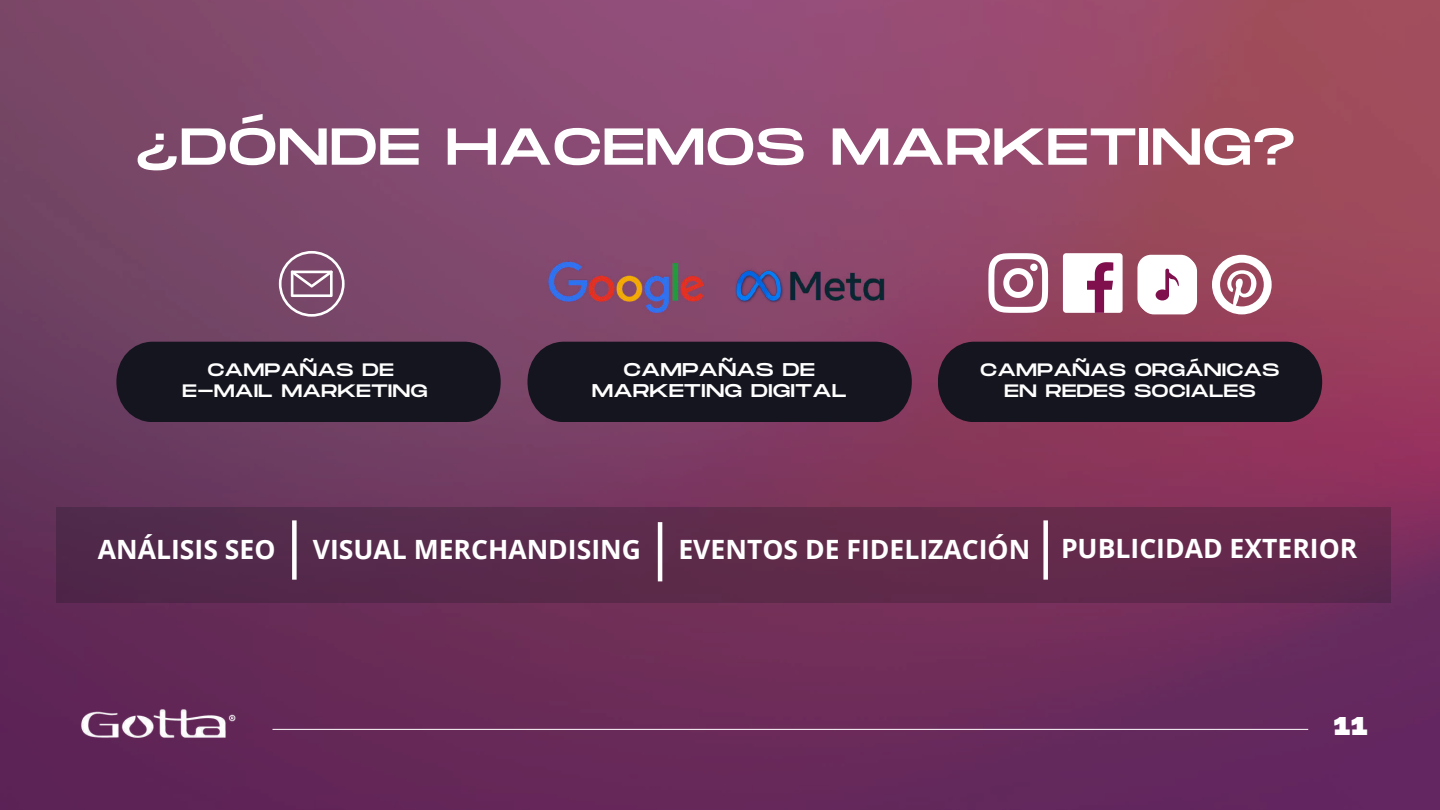
<style>
.page{position:relative;width:1440px;height:810px;background:#fff}
.page>*{position:absolute;margin:0;border:0;box-sizing:border-box;transform-origin:0 0}
.t1{font:51.8px "Monument Extended";color:#fff}
.t2{font:800 32px "Raleway";color:#fff}
.t3{font:700 26.6px "Open Sans";color:#fff}
.t4{font:18.4px/21.7px "Monument Extended";color:#fff;text-align:center}
.t5{font:18px/21.1px "Monument Extended";color:#fff;text-align:center}
.t6{font:17.9px/21.1px "Monument Extended";color:#fff;text-align:center}
</style>
<div class="page">
<img style="left:0;top:0;width:1440px;height:810px">
<hr style="left:273px;top:729px;width:1035px;height:1px;background:#fff">
<img style="left:0;top:700px;width:326px;height:54px">
<div style="left:116px;top:342px;width:385px;height:80px;background:#15151f"></div>
<div style="left:938px;top:342px;width:384px;height:80px;background:#15151f"></div>
<div style="left:528px;top:342px;width:384px;height:80px;background:#15151f"></div>
<svg style="left:279px;top:251px;width:66px;height:66px"></svg>
<svg style="left:988px;top:253px;width:60px;height:60px"></svg>
<div style="left:1063px;top:253px;width:60px;height:60px;background:#fff;border-radius:3px"></div>
<svg style="left:1087px;top:262px;width:26px;height:51px"></svg>
<svg style="left:1137px;top:255px;width:57px;height:57px"></svg>
<div style="left:1140px;top:258px;width:57px;height:56px;background:#fff;border-radius:14px"></div>
<div style="left:1139px;top:256px;width:57px;height:57px;background:#fff;border-radius:14px"></div>
<svg style="left:1155px;top:268px;width:24px;height:33px"></svg>
<svg style="left:1212px;top:255px;width:60px;height:59px"></svg>
<img style="left:543px;top:252px;width:166px;height:69px">
<img style="left:731px;top:241px;width:158px;height:89px">
<div style="left:57px;top:507px;width:1334px;height:95px;background:linear-gradient(to right,#512a4b,#682a4c)"></div>
<div style="left:292px;top:520px;width:5px;height:60px;background:#fff"></div>
<div style="left:1043px;top:520px;width:5px;height:60px;background:#fff"></div>
<hr style="left:658px;top:522px;width:4px;height:59px;background:#fff">
<h1 class="t1" style="left:135px;top:118px;width:1163px">¿DÓNDE HACEMOS MARKETING?</h1>
<p class="t4" style="left:592px;top:359px;width:256px">CAMPAÑAS DE<br>MARKETING DIGITAL</p>
<p class="t5" style="left:182px;top:360px;width:247px">CAMPAÑAS DE<br>E-MAIL MARKETING</p>
<p class="t6" style="left:980px;top:360px;width:301px">CAMPAÑAS ORGÁNICAS<br>EN REDES SOCIALES</p>
<p class="t3" style="left:98px;top:530px;width:179px">ANÁLISIS SEO</p>
<p class="t3" style="left:313px;top:531px;width:330px">VISUAL MERCHANDISING</p>
<p class="t3" style="left:678px;top:531px;width:680px">EVENTOS DE FIDELIZACIÓN PUBLICIDAD EXTERIOR</p>
<p class="t2" style="left:1333px;top:705px;width:37px">11</p>
</div>
